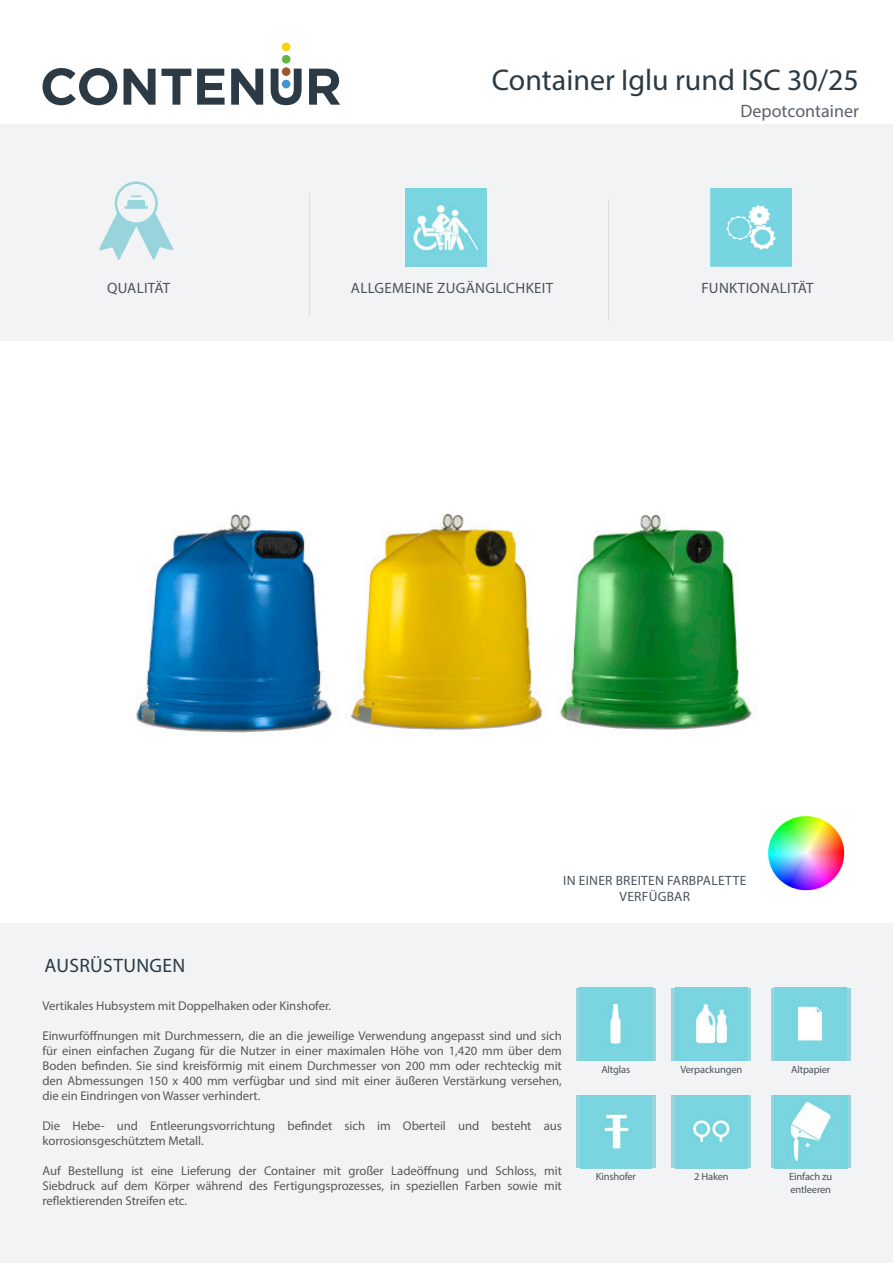
<style>
.page{position:relative;width:893px;height:1263px;background:#fff}
.page>*{position:absolute;margin:0;border:0;box-sizing:border-box;transform-origin:0 0}
.t1{font:30px "Myriad Pro";color:#2b3a45}
.t2{font:19.5px "Myriad Pro";letter-spacing:.02em;color:#2b3a45}
.t3{font:18px "Myriad Pro";color:#5c626b}
.t4{font:15px "Myriad Pro";letter-spacing:.02em;color:#4b535d}
.t5{font:13.5px/16.2px "Myriad Pro";letter-spacing:.02em;color:#4b535d;text-align:center}
.t6{font:12.75px/15px "Myriad Pro";letter-spacing:-.005em;color:#57585a;text-align:justify}
.t7{font:10.5px/12.6px "Myriad Pro";letter-spacing:-.015em;color:#4b535d}
</style>
<div class="page">
<svg style="left:43px;top:68px;width:74px;height:37px"></svg>
<svg style="left:124px;top:69px;width:32px;height:36px"></svg>
<svg style="left:162px;top:69px;width:29px;height:36px"></svg>
<svg style="left:197px;top:69px;width:28px;height:36px"></svg>
<svg style="left:231px;top:69px;width:32px;height:36px"></svg>
<svg style="left:309px;top:69px;width:31px;height:36px"></svg>
<svg style="left:271px;top:69px;width:31px;height:36px"></svg>
<div style="left:282px;top:55px;width:8px;height:9px;background:#63b445;border-radius:50%"></div>
<div style="left:282px;top:43px;width:8px;height:8px;background:#fed105;border-radius:50%"></div>
<div style="left:282px;top:80px;width:8px;height:8px;background:#4194d0;border-radius:50%"></div>
<div style="left:0;top:124px;width:893px;height:216px;background:#f2f3f4"></div>
<div style="left:0;top:924px;width:893px;height:339px;background:#f2f3f4"></div>
<img style="left:405px;top:189px;width:81px;height:78px">
<hr style="left:608px;top:199px;width:1px;height:122px;background:#dcdddf">
<img style="left:136px;top:514px;width:616px;height:219px">
<div style="left:672px;top:988px;width:79px;height:72px;background:#99d4dd"></div>
<img style="left:675px;top:988px;width:73px;height:72px">
<svg style="left:576px;top:988px;width:79px;height:72px"></svg>
<img style="left:579px;top:988px;width:73px;height:72px">
<div style="left:771px;top:988px;width:79px;height:72px;background:linear-gradient(to bottom,#99d4dd,#99d4dd)"></div>
<img style="left:775px;top:988px;width:71px;height:72px">
<hr style="left:309px;top:193px;width:1px;height:123px;background:#dcdddf">
<div style="left:672px;top:1095px;width:79px;height:73px;background:linear-gradient(to bottom,#99d4dd,#99d4dd)"></div>
<img style="left:676px;top:1095px;width:71px;height:73px">
<div style="left:576px;top:1095px;width:79px;height:73px;background:#99d4dd"></div>
<img style="left:580px;top:1095px;width:72px;height:73px">
<div style="left:771px;top:1095px;width:79px;height:73px;background:linear-gradient(to bottom,#90d3da,#91d3db)"></div>
<img style="left:774px;top:1095px;width:73px;height:73px">
<svg style="left:99px;top:181px;width:74px;height:79px"></svg>
<hr style="left:125px;top:206px;width:23px;height:3px;background:#99d4dd">
<img style="left:710px;top:189px;width:82px;height:78px">
<img style="left:768px;top:816px;width:77px;height:75px">
<p class="t1" style="left:492px;top:61px;width:369px">Container Iglu rund ISC 30/25</p>
<p class="t3" style="left:740px;top:100px;width:120px">Depotcontainer</p>
<p class="t4" style="left:107px;top:278px;width:65px">QUALITÄT</p>
<p class="t4" style="left:351px;top:278px;width:204px">ALLGEMEINE ZUGÄNGLICHKEIT</p>
<p class="t4" style="left:701px;top:278px;width:114px">FUNKTIONALITÄT</p>
<p class="t5" style="left:563px;top:872px;width:184px">IN EINER BREITEN FARBPALETTE<br>VERFÜGBAR</p>
<p class="t2" style="left:45px;top:954px;width:142px">AUSRÜSTUNGEN</p>
<p class="t6" style="left:43px;top:998px;width:290px">Vertikales Hubsystem mit Doppelhaken oder Kinshofer.</p>
<p class="t6" style="left:43px;top:1028px;width:521px">Einwurföffnungen mit Durchmessern, die an die jeweilige Verwendung angepasst sind und sich für einen einfachen Zugang für die Nutzer in einer maximalen Höhe von 1,420 mm über dem Boden befinden. Sie sind kreisförmig mit einem Durchmesser von 200 mm oder rechteckig mit den Abmessungen 150 x 400 mm verfügbar und sind mit einer äußeren Verstärkung versehen, die ein Eindringen von Wasser verhindert.</p>
<p class="t6" style="left:43px;top:1118px;width:521px">Die Hebe- und Entleerungsvorrichtung befindet sich im Oberteil und besteht aus korrosionsgeschütztem Metall.</p>
<p class="t6" style="left:43px;top:1163px;width:521px">Auf Bestellung ist eine Lieferung der Container mit großer Ladeöffnung und Schloss, mit Siebdruck auf dem Körper während des Fertigungsprozesses, in speziellen Farben sowie mit reflektierenden Streifen etc.</p>
<p class="t7" style="left:601px;top:1062px;width:30px">Altglas</p>
<p class="t7" style="left:680px;top:1062px;width:63px">Verpackungen</p>
<p class="t7" style="left:791px;top:1062px;width:41px">Altpapier</p>
<p class="t7" style="left:596px;top:1170px;width:42px">Kinshofer</p>
<p class="t7" style="left:694px;top:1170px;width:36px">2 Haken</p>
<p class="t7" style="left:789px;top:1170px;width:45px">Einfach zu entleeren</p>
</div>
